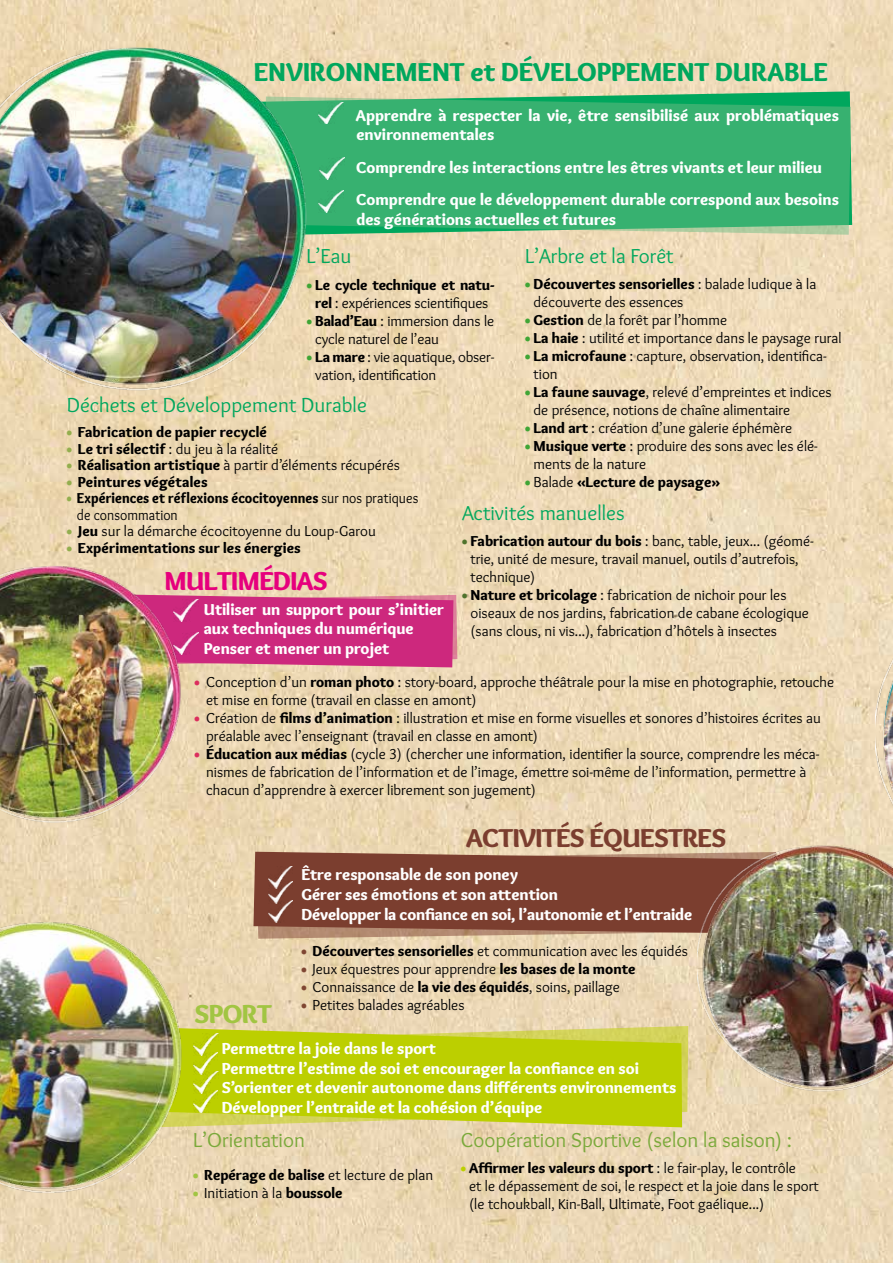
<style>
.page{position:relative;width:893px;height:1263px;background:#fff}
.page>*{position:absolute;margin:0;border:0;box-sizing:border-box;transform-origin:0 0}
.t1{font:900 27px "Overlock";color:#00a75d}
.t2{font:900 27px "Overlock";letter-spacing:-.02em;color:#7b3e2f}
.t3{font:900 27px "Overlock";letter-spacing:-.02em;color:#e6007d}
.t4{font:900 27px "Overlock";letter-spacing:-.02em;color:#a1c542}
.t5{font:21px "Overlock";color:#00a75d}
.t6{font:21px "Overlock";color:#7aa93a}
.t7{font:900 16.5px/19.8px "Overlock";color:#fff}
.t8{font:15px/18px "Overlock";color:#000}
.t9{font:900 15px/18px "Overlock";letter-spacing:.005em;color:#000;text-align:center}
.t10{font:900 15px/16.5px "Overlock";letter-spacing:.005em;color:#000;scale:.92 1}
.s1{font-weight:900;color:#3fa535}
.s2{font-weight:900}
.s3{color:#3fa535}
.s4{font-weight:400}
.s5{color:#93ae4e}
.s6{font-weight:900;color:#93ae4e}
.s7{font-weight:900;color:#4f732c}
.s8{font-weight:900;color:#db2e5d}
.s9{font-weight:900;color:#7f4633}
.s10{color:#a1c542}
.s11{font-weight:900;color:#a1c542}
.s12{font-weight:900;color:#bccf00}
</style>
<div class="page">
<img style="left:0;top:0;width:893px;height:1263px">
<svg style="left:307px;top:91px;width:545px;height:144px;background:#adcb9e"></svg>
<svg style="left:307px;top:97px;width:544px;height:138px;background:#3bb271"></svg>
<img style="left:0;top:34px;width:307px;height:373px">
<svg style="left:256px;top:852px;width:441px;height:87px;background:#874e3d"></svg>
<img style="left:697px;top:845px;width:196px;height:250px">
<svg style="left:184px;top:1026px;width:504px;height:101px;background:#c2cf18"></svg>
<img style="left:0;top:920px;width:184px;height:277px">
<img style="left:318px;top:102px;width:25px;height:22px">
<svg style="left:184px;top:595px;width:273px;height:72px;background:#ce3380"></svg>
<img style="left:0;top:564px;width:184px;height:258px">
<img style="left:174px;top:599px;width:24px;height:22px">
<img style="left:174px;top:632px;width:24px;height:22px">
<img style="left:320px;top:158px;width:24px;height:21px">
<img style="left:318px;top:190px;width:25px;height:22px">
<img style="left:268px;top:866px;width:25px;height:15px">
<img style="left:268px;top:881px;width:25px;height:19px">
<img style="left:268px;top:900px;width:25px;height:22px">
<img style="left:194px;top:1033px;width:24px;height:19px">
<img style="left:194px;top:1074px;width:24px;height:17px">
<img style="left:193px;top:1052px;width:25px;height:22px">
<img style="left:193px;top:1091px;width:25px;height:21px">
<img style="left:876px;top:575px;width:17px;height:327px">
<h1 class="t1" style="left:254px;top:55px;width:575px">ENVIRONNEMENT et DÉVELOPPEMENT DURABLE</h1>
<p class="t7" style="left:356px;top:105px;width:485px">Apprendre à respecter la vie, être sensibilisé aux problématiques environnementales</p>
<p class="t7" style="left:356px;top:151px;width:484px;line-height:32.5px">Comprendre les interactions entre les êtres vivants et leur milieu<br>Comprendre que le développement durable correspond aux besoins</p>
<p class="t7" style="left:356px;top:209px;width:261px">des générations actuelles et futures</p>
<h2 class="t5" style="left:306px;top:243px;width:46px">L’Eau</h2>
<h2 class="t5" style="left:525px;top:243px;width:150px">L’Arbre et la Forêt</h2>
<p class="t8" style="left:534px;top:275px;width:284px;text-indent:-8px"><span class="s1">•</span> <span class="s2">Découvertes sensorielles</span> : balade ludique à la découverte des essences</p>
<p class="t8" style="left:525px;top:311px;width:204px"><span class="s1">•</span> <span class="s2">Gestion</span> de la forêt par l’homme</p>
<p class="t8" style="left:525px;top:329px;width:318px"><span class="s1">•</span> <span class="s2">La haie</span> : utilité et importance dans le paysage rural</p>
<p class="t8" style="left:534px;top:347px;width:294px;text-indent:-8px"><span class="s1">•</span> <span class="s2">La microfaune</span> : capture, observation, identifica&shy;tion</p>
<p class="t8" style="left:534px;top:383px;width:300px;text-indent:-8px"><span class="s1">•</span> <span class="s2">La faune sauvage</span>, relevé d’empreintes et indices de présence, notions de chaîne alimentaire</p>
<p class="t8" style="left:525px;top:419px;width:268px"><span class="s1">•</span> <span class="s2">Land art</span> : création d’une galerie éphémère</p>
<p class="t8" style="left:534px;top:437px;width:286px;text-indent:-8px"><span class="s1">•</span> <span class="s2">Musique verte</span> : produire des sons avec les élé&shy;ments de la nature</p>
<p class="t9" style="left:525px;top:473px;width:196px"><span class="s3">•</span> <span class="s4">Balade</span> «Lecture de paysage»</p>
<p class="t9" style="left:307px;top:275px;width:189px"><span class="s3">•</span> Le cycle technique et natu&shy;rel <span class="s4">: expériences scientifiques</span></p>
<p class="t8" style="left:315px;top:311px;width:180px;text-indent:-8px"><span class="s1">•</span> <span class="s2">Balad’Eau</span> : immersion dans le cycle naturel de l’eau</p>
<p class="t8" style="left:315px;top:347px;width:180px;text-indent:-8px"><span class="s1">•</span> <span class="s2">La mare</span> : vie aquatique, obser&shy;vation, identification</p>
<h2 class="t5" style="left:67px;top:392px;width:302px">Déchets et Développement Durable</h2>
<p class="t9" style="left:67px;top:423px;width:202px"><span class="s5">•</span> Fabrication de papier recyclé</p>
<p class="t8" style="left:67px;top:439px;width:213px"><span class="s6">•</span> <span class="s2">Le tri sélectif</span> : du jeu à la réalité</p>
<p class="t8" style="left:67px;top:456px;width:335px"><span class="s6">•</span> <span class="s2">Réalisation artistique</span> à partir d’éléments récupérés</p>
<p class="t9" style="left:67px;top:472px;width:142px"><span class="s5">•</span> Peintures végétales</p>
<p class="t10" style="left:77px;top:490px;width:372px;text-indent:-10px"><span class="s5">•</span> Expériences et réflexions écocitoyennes <span class="s4">sur nos pratiques de consommation</span></p>
<p class="t8" style="left:67px;top:522px;width:311px"><span class="s6">•</span> <span class="s2">Jeu</span> sur la démarche écocitoyenne du Loup-Garou</p>
<p class="t9" style="left:67px;top:538px;width:235px"><span class="s5">•</span> Expérimentations sur les énergies</p>
<p class="t8" style="left:470px;top:531px;width:345px;text-indent:-8px"><span class="s7">•</span> <span class="s2">Fabrication autour du bois</span> : banc, table, jeux... (géomé&shy;trie, unité de mesure, travail manuel, outils d’autrefois, technique)</p>
<p class="t8" style="left:470px;top:585px;width:340px;text-indent:-8px"><span class="s7">•</span> <span class="s2">Nature et bricolage</span> : fabrication de nichoir pour les oiseaux de nos jardins, fabrication de cabane écologique (sans clous, ni vis...), fabrication d’hôtels à insectes</p>
<p class="t8" style="left:206px;top:673px;width:629px;text-indent:-12px"><span class="s8">•</span> Conception d’un <span class="s2">roman photo</span> : story-board, approche théâtrale pour la mise en photographie, retouche et mise en forme (travail en classe en amont)</p>
<p class="t8" style="left:206px;top:709px;width:616px;text-indent:-12px"><span class="s8">•</span> Création de <span class="s2">films d’animation</span> : illustration et mise en forme visuelles et sonores d’histoires écrites au préalable avec l’enseignant (travail en classe en amont)</p>
<p class="t8" style="left:206px;top:745px;width:614px;text-indent:-12px"><span class="s8">•</span> <span class="s2">Éducation aux médias</span> (cycle 3) (chercher une information, identifier la source, comprendre les méca&shy;nismes de fabrication de l’information et de l’image, émettre soi-même de l’information, permettre à chacun d’apprendre à exercer librement son jugement)</p>
<h2 class="t5" style="left:462px;top:499px;width:164px">Activités manuelles</h2>
<h1 class="t3" style="left:164px;top:564px;width:165px">MULTIMÉDIAS</h1>
<p class="t7" style="left:204px;top:599px;width:242px">Utiliser un support pour s’initier aux techniques du numérique<br>Penser et mener un projet</p>
<h1 class="t2" style="left:466px;top:821px;width:262px">ACTIVITÉS ÉQUESTRES</h1>
<h1 class="t4" style="left:195px;top:997px;width:79px">SPORT</h1>
<p class="t7" style="left:301px;top:864px;width:392px">Être responsable de son poney<br>Gérer ses émotions et son attention<br>Développer la confiance en soi, l’autonomie et l’entraide</p>
<p class="t8" style="left:301px;top:942px;width:388px"><span class="s9">•</span> <span class="s2">Découvertes sensorielles</span> et communication avec les équidés</p>
<p class="t8" style="left:301px;top:960px;width:336px"><span class="s9">•</span> Jeux équestres pour apprendre <span class="s2">les bases de la monte</span></p>
<p class="t8" style="left:301px;top:978px;width:320px"><span class="s9">•</span> Connaissance de <span class="s2">la vie des équidés</span>, soins, paillage</p>
<p class="t8" style="left:301px;top:996px;width:165px"><span class="s9">•</span> Petites balades agréables</p>
<p class="t7" style="left:222px;top:1038px;width:456px">Permettre la joie dans le sport<br>Permettre l’estime de soi et encourager la confiance en soi S’orienter et devenir autonome dans différents environnements Développer l’entraide et la cohésion d’équipe</p>
<h2 class="t6" style="left:193px;top:1127px;width:113px">L’Orientation</h2>
<h2 class="t6" style="left:461px;top:1127px;width:333px">Coopération Sportive (selon la saison) :</h2>
<p class="t9" style="left:193px;top:1166px;width:242px"><span class="s10">•</span> Repérage de balise <span class="s4">et lecture de plan</span></p>
<p class="t8" style="left:193px;top:1184px;width:151px"><span class="s11">•</span> Initiation à la <span class="s2">boussole</span></p>
<p class="t8" style="left:469px;top:1159px;width:351px;text-indent:-8px"><span class="s12">•</span> <span class="s2">Affirmer les valeurs du sport</span> : le fair-play, le contrôle<br>et le dépassement de soi, le respect et la joie dans le sport (le tchoukball, Kin-Ball, Ultimate, Foot gaélique...)</p>
</div>
